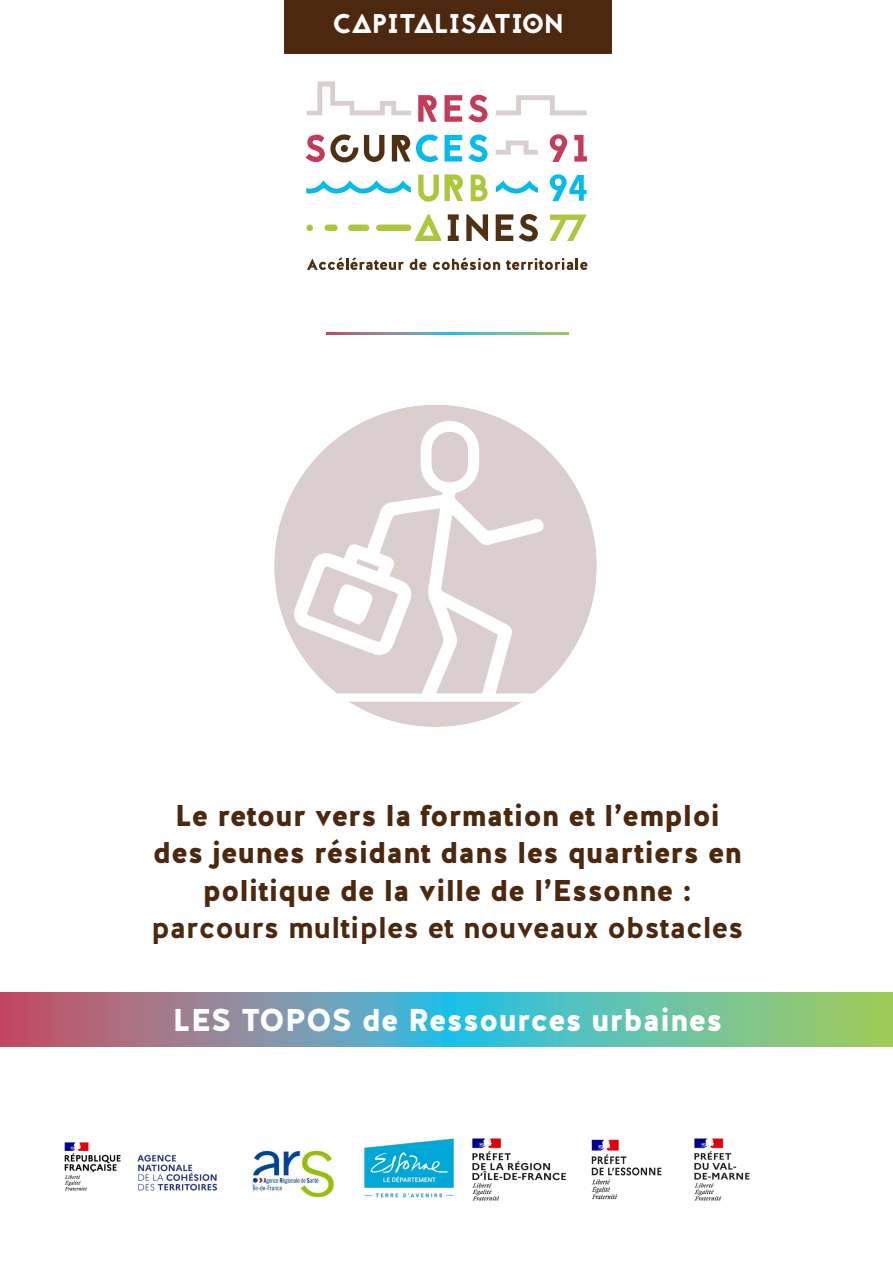
<style>
.page{position:relative;width:893px;height:1263px;background:#fff}
.page>*{position:absolute;margin:0;border:0;box-sizing:border-box;transform-origin:0 0}
.t1{font:900 31.5px "Halis GR";color:#fff}
.t2{font:900 30px/37.5px "Halis GR";color:#4c280e;text-align:center}
.t3{font:700 30px "Halis GR";color:#4c280e}
.t4{font:27px "Jaapokkienchance";letter-spacing:-.01em;color:#fff}
</style>
<div class="page">
<img style="left:274px;top:405px;width:323px;height:322px">
<svg style="left:550px;top:134px;width:17px;height:28px"></svg>
<svg style="left:574px;top:135px;width:13px;height:27px"></svg>
<svg style="left:550px;top:215px;width:37px;height:26px"></svg>
<svg style="left:550px;top:174px;width:37px;height:27px"></svg>
<svg style="left:418px;top:95px;width:19px;height:27px"></svg>
<svg style="left:445px;top:95px;width:17px;height:27px"></svg>
<svg style="left:468px;top:95px;width:20px;height:27px"></svg>
<svg style="left:392px;top:135px;width:18px;height:27px"></svg>
<svg style="left:416px;top:135px;width:22px;height:27px"></svg>
<svg style="left:445px;top:135px;width:17px;height:27px"></svg>
<svg style="left:468px;top:135px;width:20px;height:27px"></svg>
<svg style="left:418px;top:175px;width:21px;height:27px"></svg>
<svg style="left:445px;top:174px;width:18px;height:27px"></svg>
<svg style="left:471px;top:175px;width:17px;height:26px"></svg>
<svg style="left:415px;top:214px;width:26px;height:27px"></svg>
<svg style="left:448px;top:214px;width:11px;height:27px"></svg>
<svg style="left:466px;top:214px;width:22px;height:27px"></svg>
<svg style="left:496px;top:214px;width:17px;height:27px"></svg>
<svg style="left:519px;top:214px;width:19px;height:27px"></svg>
<svg style="left:496px;top:141px;width:42px;height:14px"></svg>
<div style="left:376px;top:225px;width:35px;height:6px;background:#adc73d;border-radius:3px"></div>
<svg style="left:306px;top:224px;width:7px;height:7px"></svg>
<div style="left:325px;top:225px;width:13px;height:6px;background:#adc73d;border-radius:3px"></div>
<div style="left:348px;top:225px;width:21px;height:6px;background:#adc73d;border-radius:3px"></div>
<svg style="left:306px;top:134px;width:78px;height:28px"></svg>
<svg style="left:496px;top:95px;width:91px;height:20px"></svg>
<svg style="left:306px;top:81px;width:105px;height:34px"></svg>
<svg style="left:306px;top:181px;width:105px;height:13px"></svg>
<svg style="left:307px;top:257px;width:97px;height:13px"></svg>
<svg style="left:410px;top:259px;width:16px;height:11px"></svg>
<svg style="left:433px;top:257px;width:67px;height:13px"></svg>
<svg style="left:506px;top:258px;width:81px;height:12px"></svg>
<svg style="left:496px;top:181px;width:42px;height:13px"></svg>
<div style="left:284px;top:0;width:328px;height:53px;background:#4c280e"></div>
<svg style="left:327px;top:333px;width:242px;height:2px"></svg>
<svg style="left:0;top:993px;width:893px;height:54px;background:#79a59f"></svg>
<img style="left:64px;top:1142px;width:153px;height:49px">
<img style="left:252px;top:1150px;width:82px;height:48px">
<img style="left:364px;top:1138px;width:90px;height:60px">
<img style="left:694px;top:1138px;width:56px;height:63px">
<img style="left:472px;top:1138px;width:94px;height:63px">
<img style="left:591px;top:1139px;width:71px;height:61px">
<p class="t4" style="left:333px;top:5px;width:232px">CAPITALISATION</p>
<p class="t2" style="left:153px;top:797px;width:591px">Le retour vers la formation et l’emploi des jeunes résidant dans les quartiers en politique de la ville de l’Essonne :</p>
<p class="t3" style="left:151px;top:908px;width:594px">parcours multiples et nouveaux obstacles</p>
<p class="t1" style="left:173px;top:999px;width:551px">LES TOPOS de Ressources urbaines</p>
</div>
